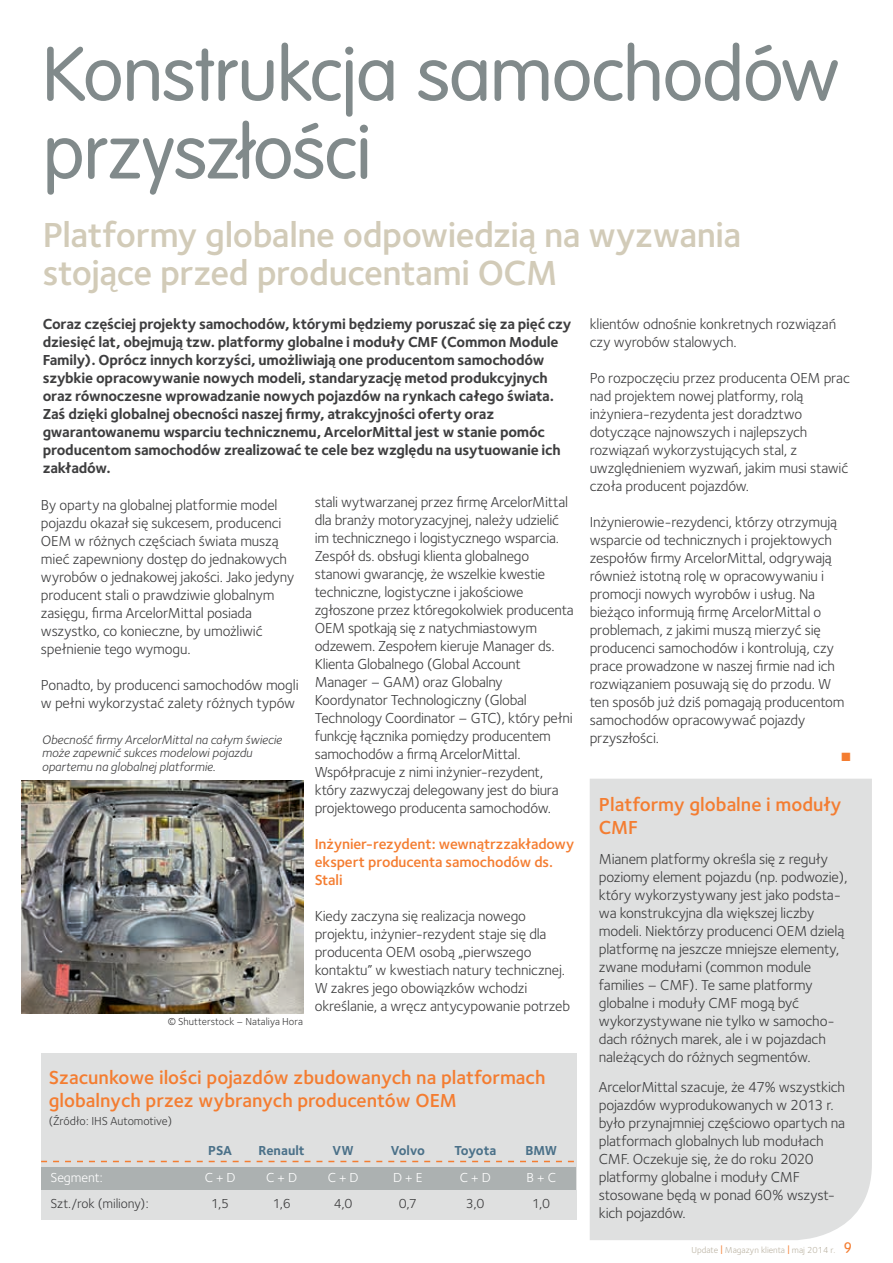
<style>
.page{position:relative;width:893px;height:1263px;background:#fff}
.page>*{position:absolute;margin:0;border:0;box-sizing:border-box;transform-origin:0 0}
.t1{font:300 75px/78px "VAG Rounded";letter-spacing:-.01em;color:#818a8b}
.t2{font:36px/37.5px "Foundry Sterling Demi CE";letter-spacing:-.01em;color:#d2cbb8}
.t3{font:19.5px/22.5px "Foundry Sterling Demi CE";color:#f47d31}
.t4{font:15px/18px "Foundry Sterling Book CE";letter-spacing:-.015em;color:#3e3e3f}
.t5{font:15px/18px "Foundry Sterling Bold CE";letter-spacing:-.015em;color:#3e3e3f}
.t6{font:15px/18px "Foundry Sterling Demi CE";letter-spacing:-.005em;color:#f47d31}
.t7{font:13.5px "Foundry Sterling Book CE";letter-spacing:-.005em;color:#3e3e3f}
.t8{font:13.5px "Foundry Sterling Bold CE";letter-spacing:-.01em;color:#4b7189}
.t9{font:13.5px "Foundry Sterling Book CE";letter-spacing:-.005em;color:#fff}
.t10{font:12.75px/13.5px "Foundry Sterling Book Italic CE";letter-spacing:-.005em;color:#3e3e3f}
.t11{font:12px "Foundry Sterling Book CE";color:#3e3e3f}
.t12{font:12px "Zapf Dingbats ITC";color:#f47d31}
.t13{font:10.5px "Foundry Sterling Book CE";color:#3e3e3f}
.t14{font:9px "Foundry Sterling Book CE";color:#bcb4a4}
.s1{font-size:12px;color:#f47d31}
.s2{font-family:"VAG Rounded";font-weight:300;font-size:15px;color:#f47d31}
</style>
<div class="page">
<div style="left:41px;top:1054px;width:535px;height:166px;background:#dfe0e0"></div>
<div style="left:590px;top:779px;width:281px;height:461px;background:#dfe0e0"></div>
<div style="left:41px;top:1167px;width:534px;height:23px;background:#acb1b1"></div>
<svg style="left:41px;top:1161px;width:533px;height:1px"></svg>
<img style="left:21px;top:781px;width:282px;height:232px">
<h1 class="t1" style="left:43px;top:38px;width:796px">Konstrukcja samochodów przyszłości</h1>
<h2 class="t2" style="left:43px;top:220px;width:700px">Platformy globalne odpowiedzią na wyzwania stojące przed producentami OCM</h2>
<p class="t5" style="left:43px;top:316px;width:530px">Coraz częściej projekty samochodów, którymi będziemy poruszać się za pięć czy dziesięć lat, obejmują tzw. platformy globalne i moduły CMF (Common Module Family). Oprócz innych korzyści, umożliwiają one producentom samochodów szybkie opracowywanie nowych modeli, standaryzację metod produkcyjnych oraz równoczesne wprowadzanie nowych pojazdów na rynkach całego świata.<br>Zaś dzięki globalnej obecności naszej firmy, atrakcyjności oferty oraz gwarantowanemu wsparciu technicznemu, ArcelorMittal jest w stanie pomóc producentom samochodów zrealizować te cele bez względu na usytuowanie ich zakładów.</p>
<p class="t4" style="left:41px;top:498px;width:255px">By oparty na globalnej platformie model pojazdu okazał się sukcesem, producenci OEM w różnych częściach świata muszą mieć zapewniony dostęp do jednakowych wyrobów o jednakowej jakości. Jako jedyny producent stali o prawdziwie globalnym zasięgu, firma ArcelorMittal posiada wszystko, co konieczne, by umożliwić spełnienie tego wymogu.</p>
<p class="t4" style="left:41px;top:678px;width:259px">Ponadto, by producenci samochodów mogli w pełni wykorzystać zalety różnych typów</p>
<p class="t4" style="left:589px;top:316px;width:248px">klientów odnośnie konkretnych rozwiązań czy wyrobów stalowych.</p>
<p class="t4" style="left:589px;top:370px;width:262px">Po rozpoczęciu przez producenta OEM prac nad projektem nowej platformy, rolą inżyniera-rezydenta jest doradztwo dotyczące najnowszych i najlepszych rozwiązań wykorzystujących stal, z uwzględnieniem wyzwań, jakim musi stawić czoła producent pojazdów.</p>
<p class="t4" style="left:589px;top:514px;width:256px">Inżynierowie-rezydenci, którzy otrzymują wsparcie od technicznych i projektowych zespołów firmy ArcelorMittal, odgrywają również istotną rolę w opracowywaniu i promocji nowych wyrobów i usług. Na bieżąco informują firmę ArcelorMittal o problemach, z jakimi muszą mierzyć się producenci samochodów i kontrolują, czy prace prowadzone w naszej firmie nad ich rozwiązaniem posuwają się do przodu. W ten sposób już dziś pomagają producentom samochodów opracowywać pojazdy przyszłości.</p>
<p class="t12" style="left:841px;top:751px;width:11px">■</p>
<p class="t4" style="left:315px;top:494px;width:260px">stali wytwarzanej przez firmę ArcelorMittal dla branży motoryzacyjnej, należy udzielić im technicznego i logistycznego wsparcia.<br>Zespół ds. obsługi klienta globalnego stanowi gwarancję, że wszelkie kwestie techniczne, logistyczne i jakościowe zgłoszone przez któregokolwiek producenta OEM spotkają się z natychmiastowym odzewem. Zespołem kieruje Manager ds.<br>Klienta Globalnego (Global Account Manager – GAM) oraz Globalny Koordynator Technologiczny (Global Technology Coordinator – GTC), który pełni funkcję łącznika pomiędzy producentem samochodów a firmą ArcelorMittal.<br>Współpracuje z nimi inżynier-rezydent, który zazwyczaj delegowany jest do biura projektowego producenta samochodów.</p>
<p class="t6" style="left:315px;top:837px;width:261px">Inżynier-rezydent: wewnątrzzakładowy ekspert producenta samochodów ds.<br>Stali</p>
<p class="t4" style="left:315px;top:908px;width:257px">Kiedy zaczyna się realizacja nowego projektu, inżynier-rezydent staje się dla producenta OEM osobą „pierwszego kontaktu” w kwestiach natury technicznej.<br>W zakres jego obowiązków wchodzi określanie, a wręcz antycypowanie potrzeb</p>
<p class="t10" style="left:42px;top:734px;width:242px">Obecność firmy ArcelorMittal na całym świecie może zapewnić sukces modelowi pojazdu opartemu na globalnej platformie.</p>
<h3 class="t3" style="left:598px;top:795px;width:244px">Platformy globalne i moduły<br>CMF</h3>
<p class="t4" style="left:598px;top:851px;width:250px">Mianem platformy określa się z reguły poziomy element pojazdu (np. podwozie), który wykorzystywany jest jako podsta&shy;wa konstrukcyjna dla większej liczby modeli. Niektórzy producenci OEM dzielą platformę na jeszcze mniejsze elementy, zwane modułami (common module families – CMF). Te same platformy globalne i moduły CMF mogą być wykorzystywane nie tylko w samocho&shy;dach różnych marek, ale i w pojazdach należących do różnych segmentów.</p>
<p class="t4" style="left:598px;top:1079px;width:248px">ArcelorMittal szacuje, że 47% wszystkich pojazdów wyprodukowanych w 2013 r. było przynajmniej częściowo opartych na platformach globalnych lub modułach CMF. Oczekuje się, że do roku 2020 platformy globalne i moduły CMF stosowane będą w ponad 60% wszyst&shy;kich pojazdów.</p>
<p class="t13" style="left:168px;top:1018px;width:137px">© Shutterstock – Nataliya Hora</p>
<h3 class="t3" style="left:49px;top:1068px;width:498px">Szacunkowe ilości pojazdów zbudowanych na platformach globalnych przez wybranych producentów OEM</h3>
<p class="t11" style="left:49px;top:1116px;width:125px">(Źródło: IHS Automotive)</p>
<p class="t8" style="left:208px;top:1145px;width:26px">PSA</p>
<p class="t8" style="left:258px;top:1145px;width:48px">Renault</p>
<p class="t8" style="left:332px;top:1145px;width:23px">VW</p>
<p class="t8" style="left:390px;top:1145px;width:36px">Volvo</p>
<p class="t8" style="left:454px;top:1145px;width:43px">Toyota</p>
<p class="t8" style="left:525px;top:1145px;width:33px">BMW</p>
<p class="t9" style="left:50px;top:1172px;width:54px">Segment:</p>
<p class="t9" style="left:205px;top:1172px;width:32px">C + D</p>
<p class="t9" style="left:266px;top:1172px;width:32px">C + D</p>
<p class="t9" style="left:328px;top:1172px;width:32px">C + D</p>
<p class="t9" style="left:393px;top:1172px;width:31px">D + E</p>
<p class="t9" style="left:460px;top:1172px;width:32px">C + D</p>
<p class="t9" style="left:526px;top:1172px;width:31px">B + C</p>
<p class="t7" style="left:50px;top:1198px;width:100px">Szt./rok (miliony):</p>
<p class="t7" style="left:211px;top:1198px;width:20px">1,5</p>
<p class="t7" style="left:273px;top:1198px;width:19px">1,6</p>
<p class="t7" style="left:334px;top:1198px;width:20px">4,0</p>
<p class="t7" style="left:398px;top:1198px;width:20px">0,7</p>
<p class="t7" style="left:466px;top:1198px;width:20px">3,0</p>
<p class="t7" style="left:532px;top:1198px;width:20px">1,0</p>
<p class="t14" style="left:691px;top:1246px;width:162px">Update <span class="s1">l</span> Magazyn klienta <span class="s1">l</span> maj 2014 r. <span class="s2">9</span></p>
</div>
